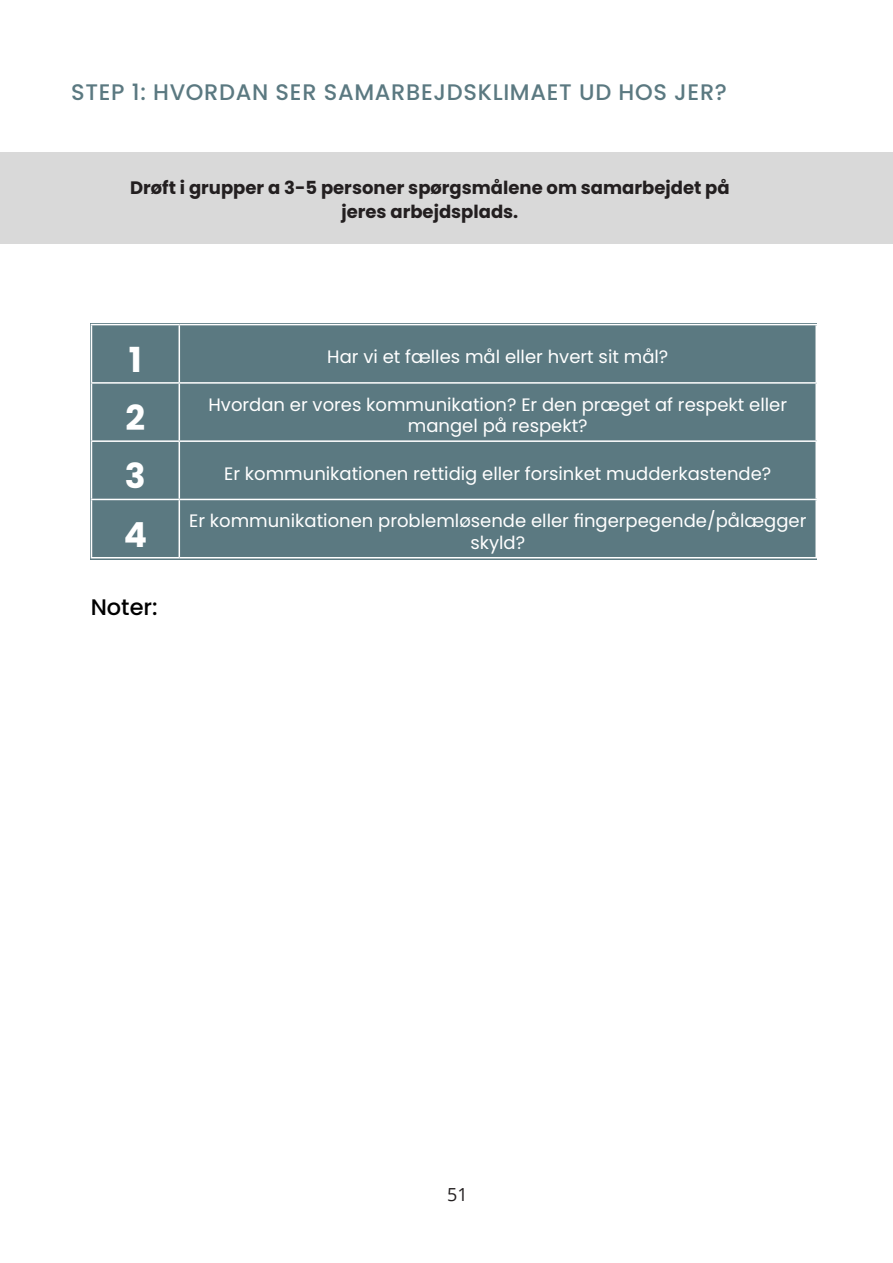
<style>
.page{position:relative;width:893px;height:1263px;background:#fff}
.page>*{position:absolute;margin:0;border:0;box-sizing:border-box;transform-origin:0 0}
.t1{font:700 34.5px "Poppins";color:#fff}
.t2{font:500 22.5px "Poppins";letter-spacing:.03em;color:#5b7981}
.t3{font:500 22.5px "Poppins";color:#000}
.t4{font:18px/21.6px "Poppins";color:#fff;text-align:center}
.t5{font:700 18px/24px "Poppins";color:#231f20;text-align:center}
.t6{font:18px "Open Sans";color:#231f20}
</style>
<div class="page">
<div style="left:0;top:152px;width:893px;height:91px;background:#d9d9d9"></div>
<div style="left:91px;top:323px;width:726px;height:237px;background:#5b7981"></div>
<hr style="left:91px;top:324px;width:88px;height:1px;background:#fff">
<hr style="left:91px;top:325px;width:1px;height:57px;background:#fff">
<hr style="left:179px;top:324px;width:638px;height:1px;background:#fff">
<hr style="left:179px;top:325px;width:1px;height:57px;background:#fff">
<hr style="left:815px;top:325px;width:2px;height:57px;background:#fff">
<hr style="left:91px;top:382px;width:88px;height:2px;background:#fff">
<hr style="left:91px;top:384px;width:1px;height:56px;background:#fff">
<hr style="left:179px;top:382px;width:638px;height:2px;background:#fff">
<hr style="left:179px;top:384px;width:1px;height:56px;background:#fff">
<hr style="left:815px;top:384px;width:2px;height:56px;background:#fff">
<hr style="left:91px;top:440px;width:88px;height:2px;background:#fff">
<hr style="left:91px;top:442px;width:1px;height:57px;background:#fff">
<hr style="left:179px;top:440px;width:638px;height:2px;background:#fff">
<hr style="left:179px;top:442px;width:1px;height:57px;background:#fff">
<hr style="left:815px;top:442px;width:2px;height:57px;background:#fff">
<hr style="left:91px;top:499px;width:88px;height:1px;background:#fff">
<hr style="left:91px;top:500px;width:1px;height:57px;background:#fff">
<hr style="left:179px;top:499px;width:638px;height:1px;background:#fff">
<hr style="left:179px;top:500px;width:1px;height:57px;background:#fff">
<hr style="left:815px;top:500px;width:2px;height:57px;background:#fff">
<hr style="left:91px;top:557px;width:88px;height:1px;background:#fff">
<hr style="left:179px;top:557px;width:638px;height:1px;background:#fff">
<p class="t2" style="left:71px;top:79px;width:657px">STEP 1: HVORDAN SER SAMARBEJDSKLIMAET UD HOS JER?</p>
<p class="t5" style="left:130px;top:176px;width:601px">Drøft i grupper a 3-5 personer spørgsmålene om samarbejdet på jeres arbejdsplads.</p>
<p class="t1" style="left:129px;top:340px;width:14px">1</p>
<p class="t4" style="left:327px;top:346px;width:343px">Har vi et fælles mål eller hvert sit mål?</p>
<p class="t1" style="left:126px;top:398px;width:21px">2</p>
<p class="t4" style="left:208px;top:394px;width:580px">Hvordan er vores kommunikation? Er den præget af respekt eller mangel på respekt?</p>
<p class="t1" style="left:125px;top:456px;width:22px">3</p>
<p class="t4" style="left:224px;top:463px;width:549px">Er kommunikationen rettidig eller forsinket mudderkastende?</p>
<p class="t1" style="left:124px;top:515px;width:25px">4</p>
<p class="t4" style="left:189px;top:510px;width:619px">Er kommunikationen problemløsende eller fingerpegende/pålægger skyld?</p>
<p class="t3" style="left:91px;top:594px;width:68px">Noter:</p>
<p class="t6" style="left:447px;top:1182px;width:22px">51</p>
</div>
